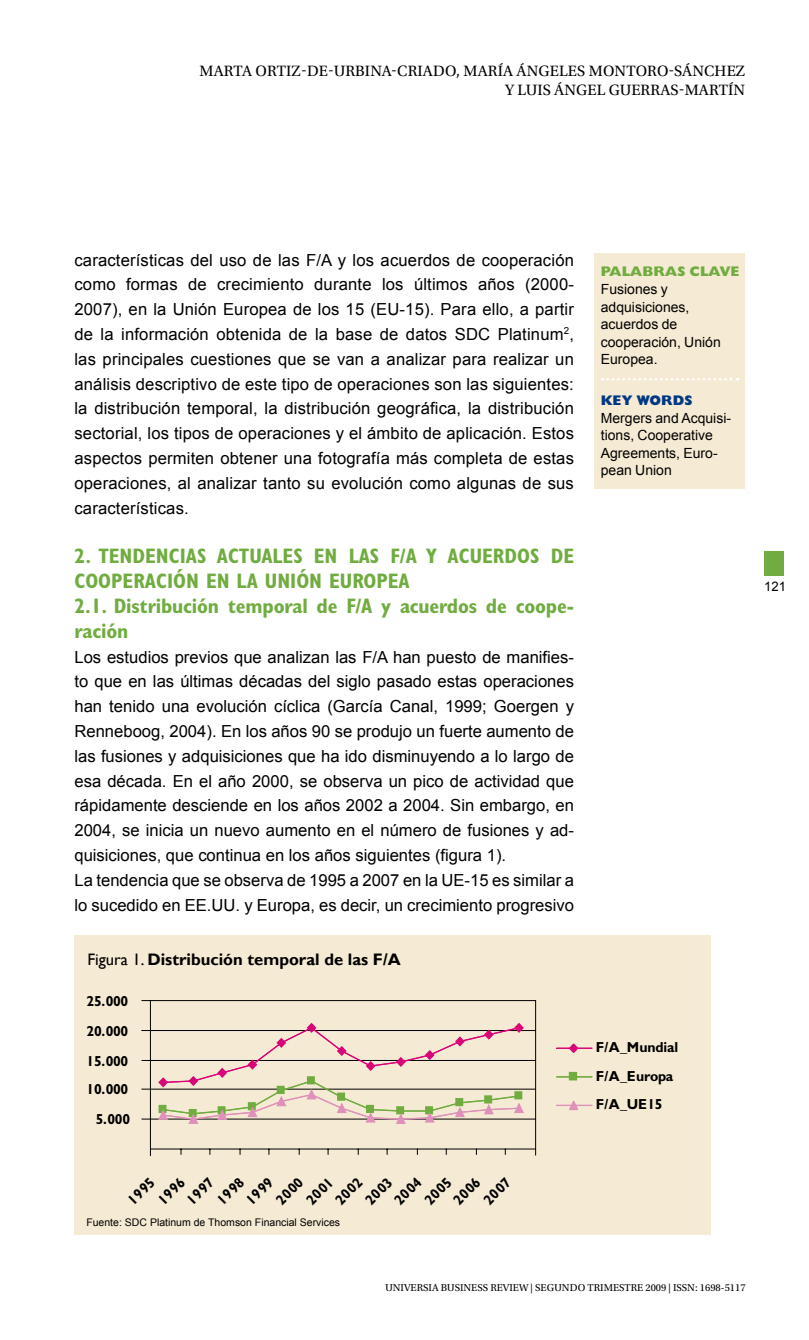
<style>
.page{position:relative;width:809px;height:1340px;background:#fff}
.page>*{position:absolute;margin:0;border:0;box-sizing:border-box;transform-origin:0 0}
.t1{font:700 condensed 21px/24.8px "Gill Sans Std";color:#70ac3f}
.t2{font:16.62px/24.8px "Arial";color:#000;text-align:justify}
.t3{font:700 16.62px "Gill Sans";color:#000}
.t4{font:15.75px "Utopia Std";letter-spacing:.01em;color:#000}
.t5{font:700 14.53px/28.5px "Gill Sans";letter-spacing:-.02em;color:#000;scale:.96 1}
.t6{font:14px/17.5px "Arial";color:#000}
.t7{font:800 14px "Gill Sans Std";color:#70ac3f}
.t8{font:800 14px "Gill Sans Std";color:#003882}
.t9{font:13.12px "Arial";color:#000}
.t10{font:10.5px "Utopia Std";color:#000}
.t11{font:10.5px "Arial";color:#000}
.s1{font-weight:400}
</style>
<div class="page">
<div style="left:764px;top:551px;width:20px;height:24px;background:#70ac3f"></div>
<div style="left:594px;top:253px;width:151px;height:236px;background:#f5ead3"></div>
<svg style="left:602px;top:378px;width:136px;height:2px"></svg>
<div style="left:74px;top:935px;width:636px;height:299px;background:#f5ead3"></div>
<div style="left:141px;top:1060px;width:395px;height:1px;border:1px solid #000"></div>
<hr style="left:142px;top:1030px;width:393px;height:1px;background:#000">
<div style="left:141px;top:1000px;width:395px;height:1px;border:1px solid #000"></div>
<hr style="left:151px;top:1148px;width:384px;height:1px;background:#000">
<hr style="left:556px;top:1047px;width:36px;height:1px;background:#d90578">
<svg style="left:568px;top:1043px;width:11px;height:10px"></svg>
<hr style="left:556px;top:1076px;width:36px;height:1px;background:#70ac3f">
<div style="left:569px;top:1072px;width:7px;height:7px;background:#70ac3f"></div>
<div style="left:569px;top:1071px;width:8px;height:9px;border:2px solid #70ac3f"></div>
<hr style="left:556px;top:1104px;width:36px;height:2px;background:#de91ba">
<svg style="left:567px;top:1100px;width:12px;height:10px"></svg>
<hr style="left:150px;top:1000px;width:1px;height:155px;background:#000">
<hr style="left:535px;top:1000px;width:1px;height:155px;background:#000">
<svg style="left:157px;top:1022px;width:368px;height:102px"></svg>
<p class="t4" style="left:199px;top:62px;width:25px">MARTA</p>
<p class="t4" style="left:255px;top:62px;width:10px">ORTI</p>
<p class="t4" style="left:292px;top:62px;width:64px">Z-DE-URBINA</p>
<p class="t4" style="left:391px;top:62px;width:169px">-CRIADO, MARÍA ÁNGELES</p>
<p class="t4" style="left:588px;top:62px;width:105px">MONTORO-SÁNC</p>
<p class="t4" style="left:714px;top:62px;width:32px">HEZ</p>
<p class="t4" style="left:505px;top:81px;width:31px">Y LUIS</p>
<p class="t4" style="left:554px;top:81px;width:66px">ÁNGEL GUERRAS</p>
<p class="t4" style="left:678px;top:81px;width:66px">-MARTÍN</p>
<p class="t4" style="left:214px;top:62px;width:9px">A</p>
<p class="t4" style="left:550px;top:62px;width:9px">E</p>
<p class="t4" style="left:608px;top:81px;width:11px">R</p>
<p class="t2" style="left:74px;top:247px;width:501px">características del uso de las F/A y los acuerdos de cooperación como formas de crecimiento durante los últimos años (2000- 2007), en la Unión Europea de los 15 (EU-15). Para ello, a partir de la información obtenida de la base de datos SDC Platinum<sup>2</sup>, las principales cuestiones que se van a analizar para realizar un análisis descriptivo de este tipo de operaciones son las siguientes: la distribución temporal, la distribución geográfica, la distribución sectorial, los tipos de operaciones y el ámbito de aplicación. Estos aspectos permiten obtener una fotografía más completa de estas operaciones, al analizar tanto su evolución como algunas de sus características.</p>
<p class="t1" style="left:74px;top:543px;width:501px">2. TENDENCIAS ACTUALES EN LAS F/A Y ACUERDOS DE COOPERACIÓN EN LA UNIÓN EUROPEA<br>2.1. Distribución temporal de F/A y acuerdos de coope&shy;ración</p>
<p class="t2" style="left:74px;top:644px;width:501px;text-align:left">Los estudios previos que analizan las F/A han puesto de manifies&shy;to que en las últimas décadas del siglo pasado estas operaciones han tenido una evolución cíclica (García Canal, 1999; Goergen y Renneboog, 2004). En los años 90 se produjo un fuerte aumento de las fusiones y adquisiciones que ha ido disminuyendo a lo largo de esa década. En el año 2000, se observa un pico de actividad que rápidamente desciende en los años 2002 a 2004. Sin embargo, en 2004, se inicia un nuevo aumento en el número de fusiones y ad&shy;quisiciones, que continua en los años siguientes (figura 1).<br>La tendencia que se observa de 1995 a 2007 en la UE-15 es similar a lo sucedido en EE.UU. y Europa, es decir, un crecimiento progresivo</p>
<p class="t3" style="left:87px;top:949px;width:315px"><span class="s1">Figura 1.</span> Distribución temporal de las F/A</p>
<p class="t5" style="left:87px;top:986px;width:45px">25.000</p>
<p class="t5" style="left:87px;top:1016px;width:45px">20.000</p>
<p class="t5" style="left:87px;top:1046px;width:45px">15.000</p>
<p class="t5" style="left:87px;top:1075px;width:45px">10.000</p>
<p class="t5" style="left:96px;top:1105px;width:37px">5.000</p>
<p class="t5" style="left:120px;top:1192px;width:35px;rotate:-45deg">1995</p>
<p class="t5" style="left:150px;top:1192px;width:35px;rotate:-45deg">1996</p>
<p class="t5" style="left:179px;top:1192px;width:35px;rotate:-45deg">1997</p>
<p class="t5" style="left:210px;top:1192px;width:35px;rotate:-45deg">1998</p>
<p class="t5" style="left:238px;top:1192px;width:35px;rotate:-45deg">1999</p>
<p class="t5" style="left:269px;top:1192px;width:35px;rotate:-45deg">2000</p>
<p class="t5" style="left:299px;top:1192px;width:35px;rotate:-45deg">2001</p>
<p class="t5" style="left:328px;top:1192px;width:35px;rotate:-45deg">2002</p>
<p class="t5" style="left:358px;top:1192px;width:35px;rotate:-45deg">2003</p>
<p class="t5" style="left:387px;top:1192px;width:35px;rotate:-45deg">2004</p>
<p class="t5" style="left:417px;top:1192px;width:35px;rotate:-45deg">2005</p>
<p class="t5" style="left:446px;top:1192px;width:35px;rotate:-45deg">2006</p>
<p class="t5" style="left:476px;top:1192px;width:35px;rotate:-45deg">2007</p>
<p class="t11" style="left:86px;top:1215px;width:255px">Fuente: SDC Platinum de Thomson Financial Services</p>
<p class="t7" style="left:600px;top:263px;width:21px">PALA</p>
<p class="t7" style="left:642px;top:263px;width:23px">BRAS</p>
<p class="t7" style="left:689px;top:263px;width:22px">CLAVE</p>
<p class="t6" style="left:600px;top:280px;width:122px">Fusiones y adquisiciones, acuerdos de cooperación, Unión<br>Europea.</p>
<p class="t8" style="left:600px;top:392px;width:61px">KEY WORDS</p>
<p class="t6" style="left:600px;top:409px;width:132px">Mergers and Acquisi&shy;tions, Cooperative<br>Agreements, Euro&shy;pean Union</p>
<p class="t5" style="left:596px;top:1033px;width:87px">F/A_Mundial<br>F/A_Europa<br>F/A_UE15</p>
<p class="t9" style="left:764px;top:577px;width:23px">121</p>
<p class="t10" style="left:385px;top:1281px;width:362px">UNIVERSIA BUSINESS REVIEW | SEGUNDO TRIMESTRE 2009 | ISSN: 1698-5117</p>
</div>
